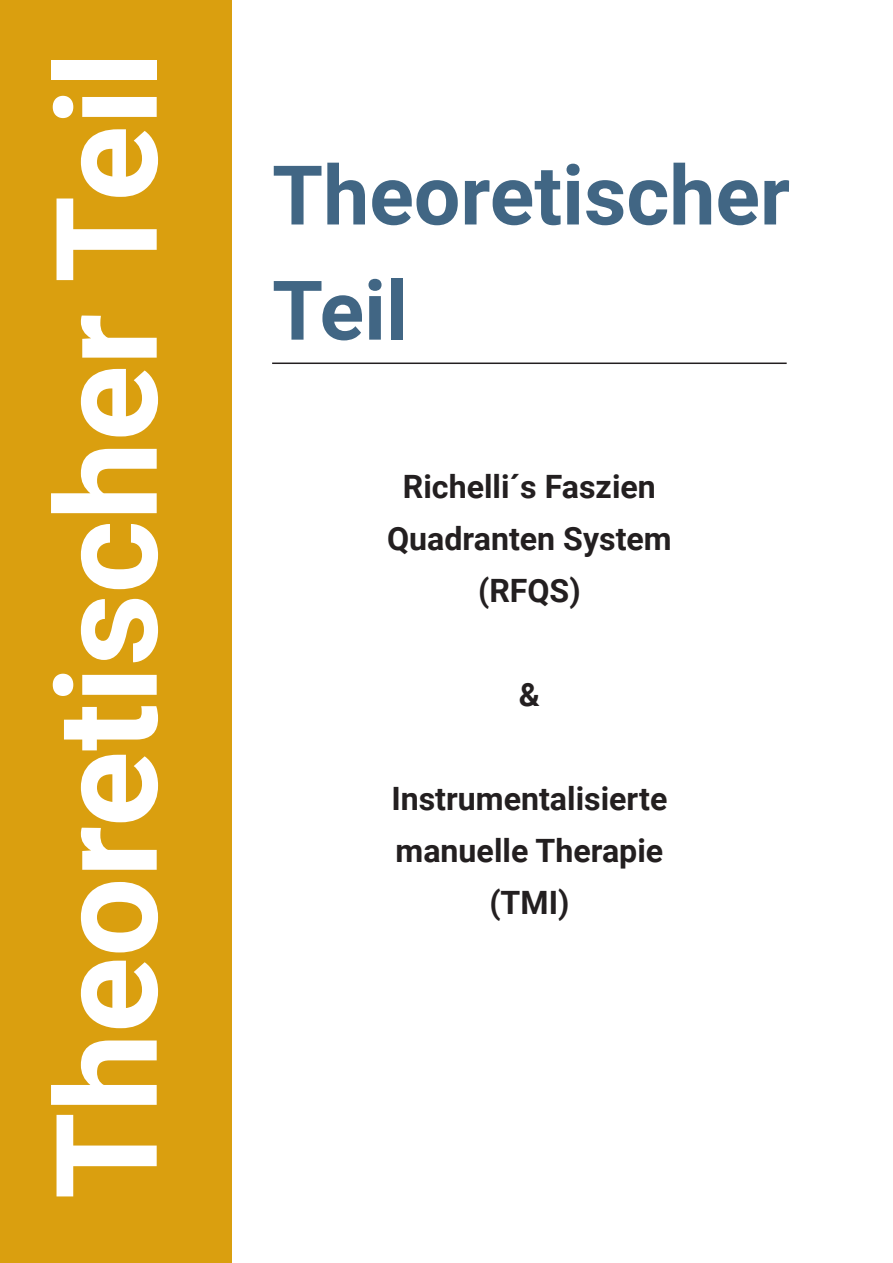
<style>
.page{position:relative;width:893px;height:1263px;background:#fff}
.page>*{position:absolute;margin:0;border:0;box-sizing:border-box;transform-origin:0 0}
.Titular{font:700 140.85px "Roboto";color:#fff}
.Titular_2{font:700 82.5px "Roboto";color:#416684}
.Titular-2{font:700 32.1px "Roboto";color:#231f20}
</style>
<div class="page">
<div style="left:0;top:0;width:232px;height:1263px;background:#da9f0f"></div>
<hr style="left:272px;top:362px;width:515px;height:2px;background:#231f20">
<p class="Titular" style="left:8px;top:1199px;width:1150px;rotate:-90deg">Theoretischer Teil</p>
<p class="Titular_2" style="left:272px;top:137px;width:519px">Theoretischer</p>
<p class="Titular_2" style="left:272px;top:252px;width:137px">Teil</p>
<p class="Titular-2" style="left:403px;top:464px;width:254px">Richelli´s Faszien</p>
<p class="Titular-2" style="left:387px;top:516px;width:286px">Quadranten System</p>
<p class="Titular-2" style="left:478px;top:568px;width:104px">(RFQS)</p>
<p class="Titular-2" style="left:519px;top:672px;width:23px">&amp;</p>
<p class="Titular-2" style="left:391px;top:776px;width:278px">Instrumentalisierte</p>
<p class="Titular-2" style="left:396px;top:828px;width:269px">manuelle Therapie</p>
<p class="Titular-2" style="left:489px;top:880px;width:82px">(TMI)</p>
</div>
